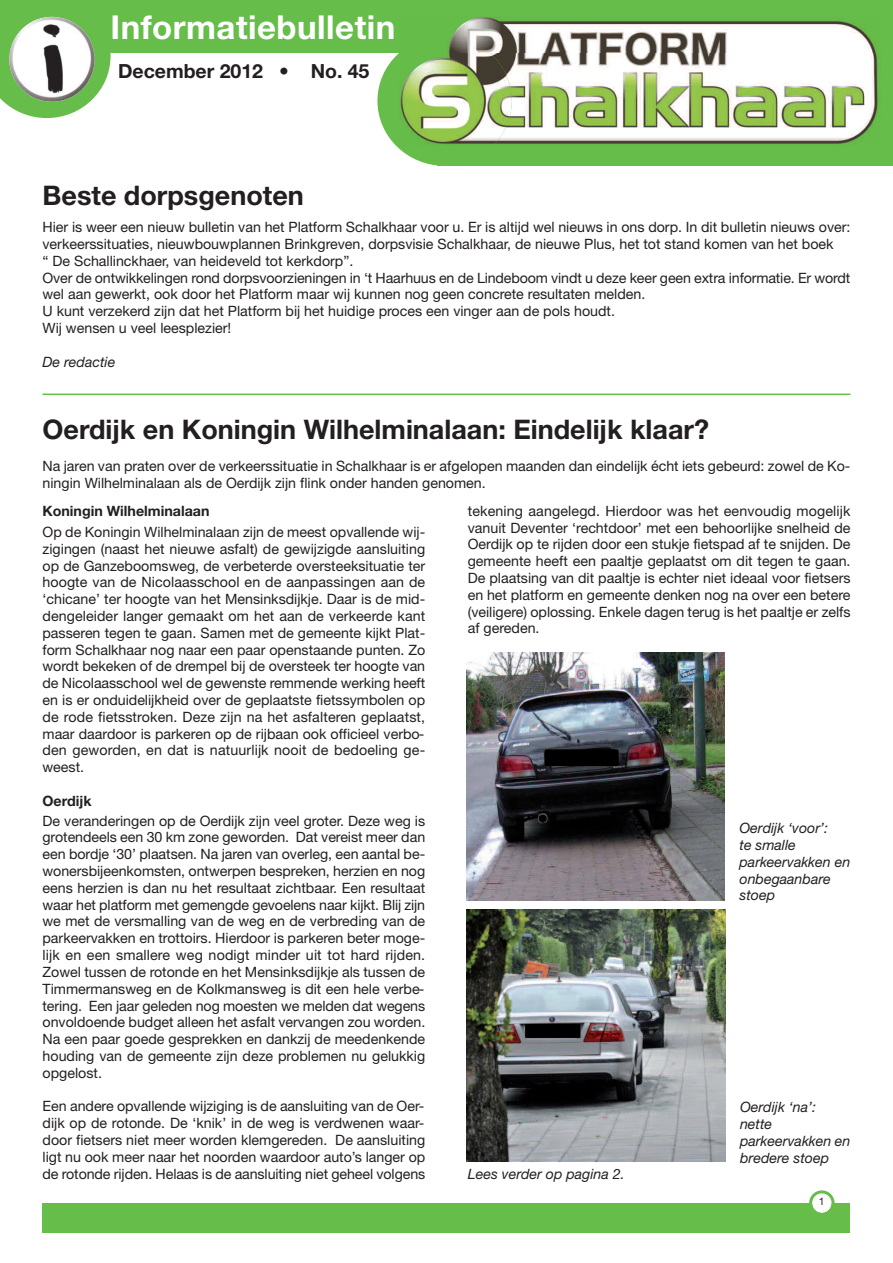
<style>
.page{position:relative;width:893px;height:1263px;background:#fff}
.page>*{position:absolute;margin:0;border:0;box-sizing:border-box;transform-origin:0 0}
.t1{font:700 33px "Helvetica Neue";letter-spacing:.015em;color:#fff}
.t2{font:700 27px "Helvetica Neue";color:#231f20}
.t3{font:700 19.5px "Helvetica Neue";color:#231f20}
.t4{font:14.25px/16.8px "Helvetica Neue";color:#231f20;text-align:justify}
.t5{font:italic 14.25px/16.8px "Helvetica Neue";color:#231f20}
.t6{font:700 14.25px "Helvetica Neue";color:#231f20}
.t7{font:10.5px "Helvetica Neue";color:#231f20}
</style>
<div class="page">
<div style="left:43px;top:1203px;width:807px;height:30px;background:#67bd4a"></div>
<svg style="left:809px;top:1190px;width:26px;height:23px"></svg>
<div style="left:437px;top:0;width:456px;height:166px;background:#67bd4a"></div>
<div style="left:377px;top:36px;width:135px;height:130px;background:#67bd4a;border-radius:50%"></div>
<svg style="left:0;top:53px;width:111px;height:65px"></svg>
<div style="left:0;top:0;width:893px;height:53px;background:#67bd4a"></div>
<img style="left:9px;top:17px;width:86px;height:85px;border-radius:50%">
<img style="left:512px;top:53px;width:366px;height:91px">
<img style="left:400px;top:53px;width:112px;height:92px">
<img style="left:447px;top:16px;width:430px;height:37px">
<hr style="left:43px;top:394px;width:807px;height:1px;background:#67bd4a">
<img style="left:466px;top:653px;width:258px;height:247px">
<img style="left:467px;top:909px;width:258px;height:253px">
<h1 class="t1" style="left:111px;top:15px;width:286px">Informatiebulletin</h1>
<h3 class="t3" style="left:118px;top:64px;width:253px">December 2012 • No. 45</h3>
<h2 class="t2" style="left:43px;top:186px;width:263px">Beste dorpsgenoten</h2>
<p class="t4" style="left:43px;top:220px;width:809px;text-align:left">Hier is weer een nieuw bulletin van het Platform Schalkhaar voor u. Er is altijd wel nieuws in ons dorp. In dit bulletin nieuws over: verkeerssituaties, nieuwbouwplannen Brinkgreven, dorpsvisie Schalkhaar, de nieuwe Plus, het tot stand komen van het boek<br>“ De Schallinckhaer, van heideveld tot kerkdorp”.<br>Over de ontwikkelingen rond dorpsvoorzieningen in ‘t Haarhuus en de Lindeboom vindt u deze keer geen extra informatie. Er wordt wel aan gewerkt, ook door het Platform maar wij kunnen nog geen concrete resultaten melden.<br>U kunt verzekerd zijn dat het Platform bij het huidige proces een vinger aan de pols houdt.<br>Wij wensen u veel leesplezier!</p>
<p class="t5" style="left:43px;top:354px;width:74px">De redactie</p>
<h2 class="t2" style="left:43px;top:420px;width:668px">Oerdijk en Koningin Wilhelminalaan: Eindelijk klaar?</h2>
<p class="t4" style="left:43px;top:459px;width:809px">Na jaren van praten over de verkeerssituatie in Schalkhaar is er afgelopen maanden dan eindelijk écht iets gebeurd: zowel de Ko&shy;ningin Wilhelminalaan als de Oerdijk zijn flink onder handen genomen.</p>
<p class="t6" style="left:43px;top:506px;width:169px">Koningin Wilhelminalaan</p>
<p class="t4" style="left:43px;top:525px;width:384px">Op de Koningin Wilhelminalaan zijn de meest opvallende wij&shy;zigingen (naast het nieuwe asfalt) de gewijzigde aansluiting op de Ganzeboomsweg, de verbeterde oversteeksituatie ter hoogte van de Nicolaasschool en de aanpassingen aan de ‘chicane’ ter hoogte van het Mensinksdijkje. Daar is de mid&shy;dengeleider langer gemaakt om het aan de verkeerde kant passeren tegen te gaan. Samen met de gemeente kijkt Plat&shy;form Schalkhaar nog naar een paar openstaande punten. Zo wordt bekeken of de drempel bij de oversteek ter hoogte van de Nicolaasschool wel de gewenste remmende werking heeft en is er onduidelijkheid over de geplaatste fietssymbolen op de rode fietsstroken. Deze zijn na het asfalteren geplaatst, maar daardoor is parkeren op de rijbaan ook officieel verbo&shy;den geworden, en dat is natuurlijk nooit de bedoeling ge&shy;weest.</p>
<p class="t6" style="left:43px;top:796px;width:51px">Oerdijk</p>
<p class="t4" style="left:43px;top:813px;width:384px">De veranderingen op de Oerdijk zijn veel groter. Deze weg is grotendeels een 30 km zone geworden. Dat vereist meer dan een bordje ‘30’ plaatsen. Na jaren van overleg, een aantal be&shy;wonersbijeenkomsten, ontwerpen bespreken, herzien en nog eens herzien is dan nu het resultaat zichtbaar. Een resultaat waar het platform met gemengde gevoelens naar kijkt. Blij zijn we met de versmalling van de weg en de verbreding van de parkeervakken en trottoirs. Hierdoor is parkeren beter moge&shy;lijk en een smallere weg nodigt minder uit tot hard rijden.<br>Zowel tussen de rotonde en het Mensinksdijkje als tussen de Timmermansweg en de Kolkmansweg is dit een hele verbe&shy;tering. Een jaar geleden nog moesten we melden dat wegens onvoldoende budget alleen het asfalt vervangen zou worden.<br>Na een paar goede gesprekken en dankzij de meedenkende houding van de gemeente zijn deze problemen nu gelukkig opgelost.</p>
<p class="t4" style="left:43px;top:1099px;width:384px">Een andere opvallende wijziging is de aansluiting van de Oer&shy;dijk op de rotonde. De ‘knik’ in de weg is verdwenen waar&shy;door fietsers niet meer worden klemgereden. De aansluiting ligt nu ook meer naar het noorden waardoor auto’s langer op de rotonde rijden. Helaas is de aansluiting niet geheel volgens</p>
<p class="t4" style="left:468px;top:504px;width:384px">tekening aangelegd. Hierdoor was het eenvoudig mogelijk vanuit Deventer ‘rechtdoor’ met een behoorlijke snelheid de Oerdijk op te rijden door een stukje fietspad af te snijden. De gemeente heeft een paaltje geplaatst om dit tegen te gaan.<br>De plaatsing van dit paaltje is echter niet ideaal voor fietsers en het platform en gemeente denken nog na over een betere (veiligere) oplossing. Enkele dagen terug is het paaltje er zelfs af gereden.</p>
<p class="t5" style="left:739px;top:821px;width:113px">Oerdijk ‘voor’:<br>te smalle parkeervakken en onbegaanbare stoep</p>
<p class="t5" style="left:468px;top:1167px;width:158px">Lees verder op pagina 2.</p>
<p class="t5" style="left:740px;top:1100px;width:112px">Oerdijk ‘na’: nette parkeervakken en bredere stoep</p>
<p class="t7" style="left:819px;top:1198px;width:7px">1</p>
</div>
